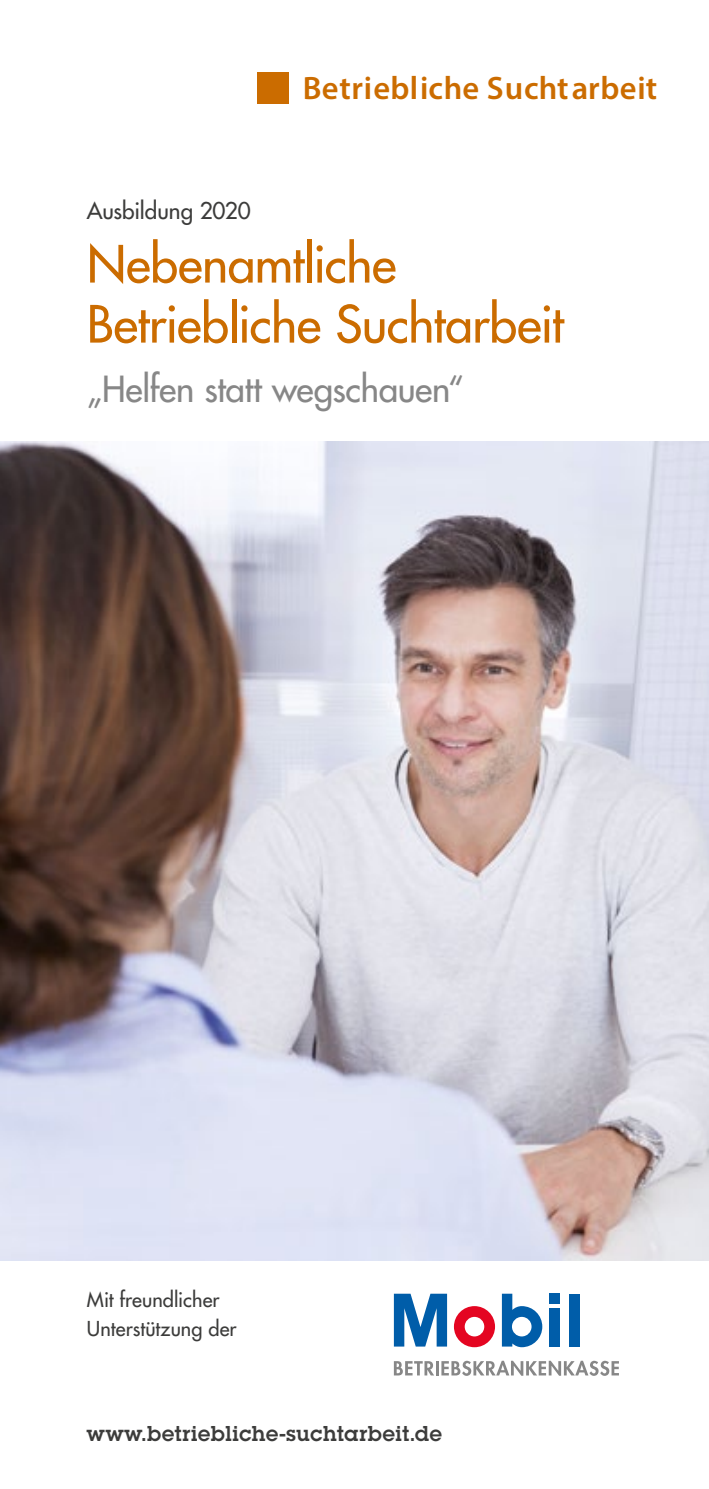
<style>
.page{position:relative;width:709px;height:1489px;background:#fff}
.page>*{position:absolute;margin:0;border:0;box-sizing:border-box;transform-origin:0 0}
.t1{font:500 50px/60px "Futura Std";letter-spacing:-.015em;color:#cb6c00}
.t2{font:500 35px "Futura Std";letter-spacing:-.01em;color:#878787}
.t3{font:600 32.5px "Myriad Pro";letter-spacing:.02em;color:#cb6c00}
.t4{font:600 22.5px "Lubalin Graph EF";letter-spacing:.005em;color:#3c3c3b}
.t5{font:500 22.5px "Futura Std";letter-spacing:-.01em;color:#3c3c3b}
.t6{font:500 20px/29px "Futura Std";letter-spacing:.005em;color:#3c3c3b}
</style>
<div class="page">
<div style="left:257px;top:73px;width:31px;height:31px;background:#cb6c00"></div>
<img style="left:0;top:441px;width:709px;height:819px">
<svg style="left:569px;top:1294px;width:11px;height:53px"></svg>
<svg style="left:549px;top:1293px;width:11px;height:54px"></svg>
<svg style="left:393px;top:1293px;width:150px;height:55px"></svg>
<div style="left:569px;top:1293px;width:10px;height:53px;background:#005da9"></div>
<div style="left:549px;top:1293px;width:10px;height:10px;background:#005da9"></div>
<div style="left:549px;top:1307px;width:10px;height:39px;background:#005da9"></div>
<svg style="left:394px;top:1360px;width:225px;height:15px"></svg>
<p class="t5" style="left:87px;top:197px;width:165px">Ausbildung 2020</p>
<p class="t3" style="left:303px;top:68px;width:356px">Betriebliche Suchtarbeit</p>
<p class="t1" style="left:87px;top:234px;width:478px">Nebenamtliche<br>Betriebliche Suchtarbeit</p>
<p class="t2" style="left:87px;top:366px;width:378px">„Helfen statt wegschauen“</p>
<p class="t6" style="left:87px;top:1285px;width:151px">Mit freundlicher<br>Unterstützung der</p>
<p class="t4" style="left:87px;top:1419px;width:357px">www.betriebliche-suchtarbeit.de</p>
</div>
